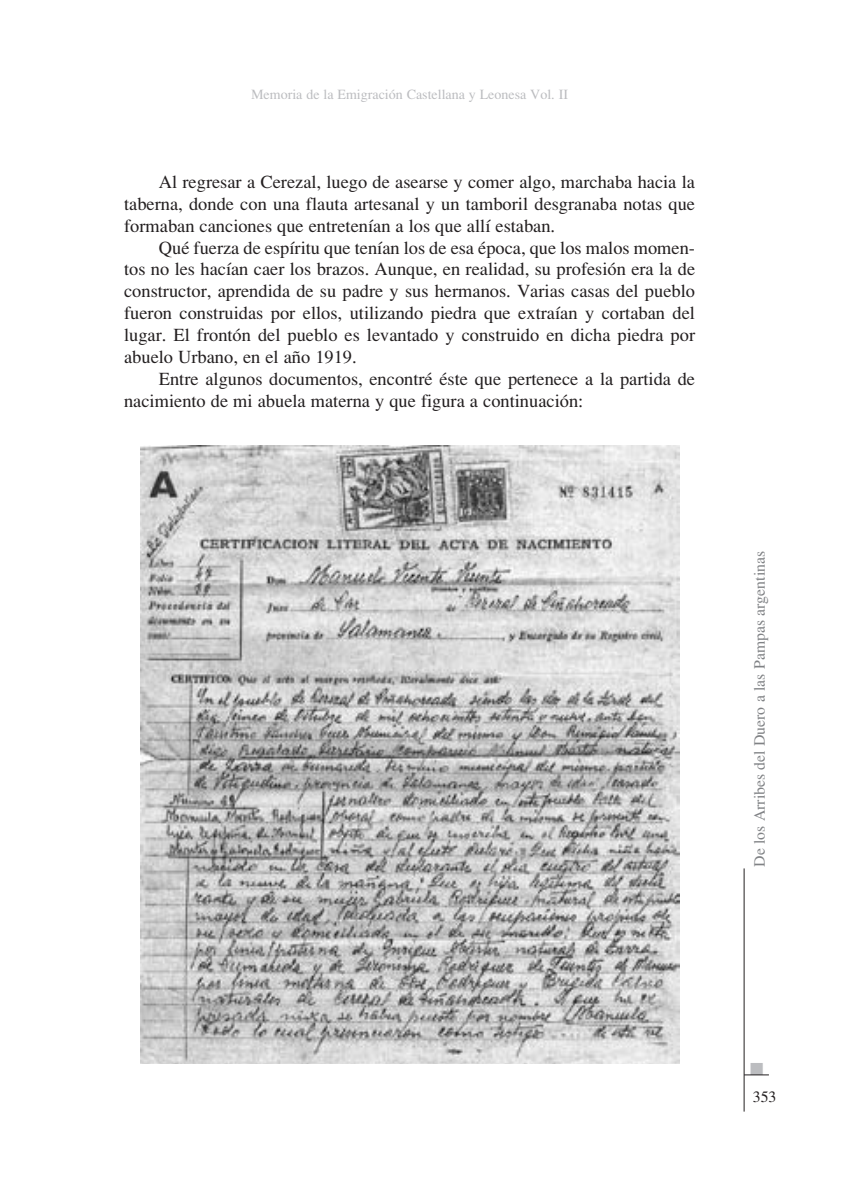
<style>
.page{position:relative;width:844px;height:1191px;background:#fff}
.page>*{position:absolute;margin:0;border:0;box-sizing:border-box;transform-origin:0 0}
.t1{font:18.38px/21.9px "Times";color:#231f20;text-align:justify}
.t2{font:17.5px "Zapf Dingbats ITC";color:#bcbdc0}
.t3{font:15.75px "Times";color:#808285}
.t4{font:15.75px "Times";color:#231f20}
.t5{font:14px "Times";color:#bcbdc0}
</style>
<div class="page">
<svg style="left:744px;top:1074px;width:24px;height:1px"></svg>
<hr style="left:743px;top:868px;width:1px;height:243px;background:#231f20">
<img style="left:140px;top:446px;width:539px;height:617px">
<p class="t5" style="left:251px;top:86px;width:318px">Memoria de la Emigración Castellana y Leonesa Vol. II</p>
<p class="t1" style="left:124px;top:171px;width:572px;text-indent:35px">Al regresar a Cerezal, luego de asearse y comer algo, marchaba hacia la taberna, donde con una flauta artesanal y un tamboril desgranaba notas que formaban canciones que entretenían a los que allí estaban.</p>
<p class="t1" style="left:124px;top:236px;width:572px;text-indent:35px">Qué fuerza de espíritu que tenían los de esa época, que los malos momen&shy;tos no les hacían caer los brazos. Aunque, en realidad, su profesión era la de constructor, aprendida de su padre y sus hermanos. Varias casas del pueblo fueron construidas por ellos, utilizando piedra que extraían y cortaban del lugar. El frontón del pueblo es levantado y construido en dicha piedra por abuelo Urbano, en el año 1919.</p>
<p class="t1" style="left:124px;top:368px;width:572px;text-indent:35px">Entre algunos documentos, encontré éste que pertenece a la partida de nacimiento de mi abuela materna y que figura a continuación:</p>
<p class="t3" style="left:750px;top:866px;width:317px;rotate:-90deg">De los Arribes del Duero a las Pampas argentinas</p>
<p class="t2" style="left:750px;top:1060px;width:15px">■</p>
<p class="t4" style="left:752px;top:1087px;width:25px">353</p>
</div>
